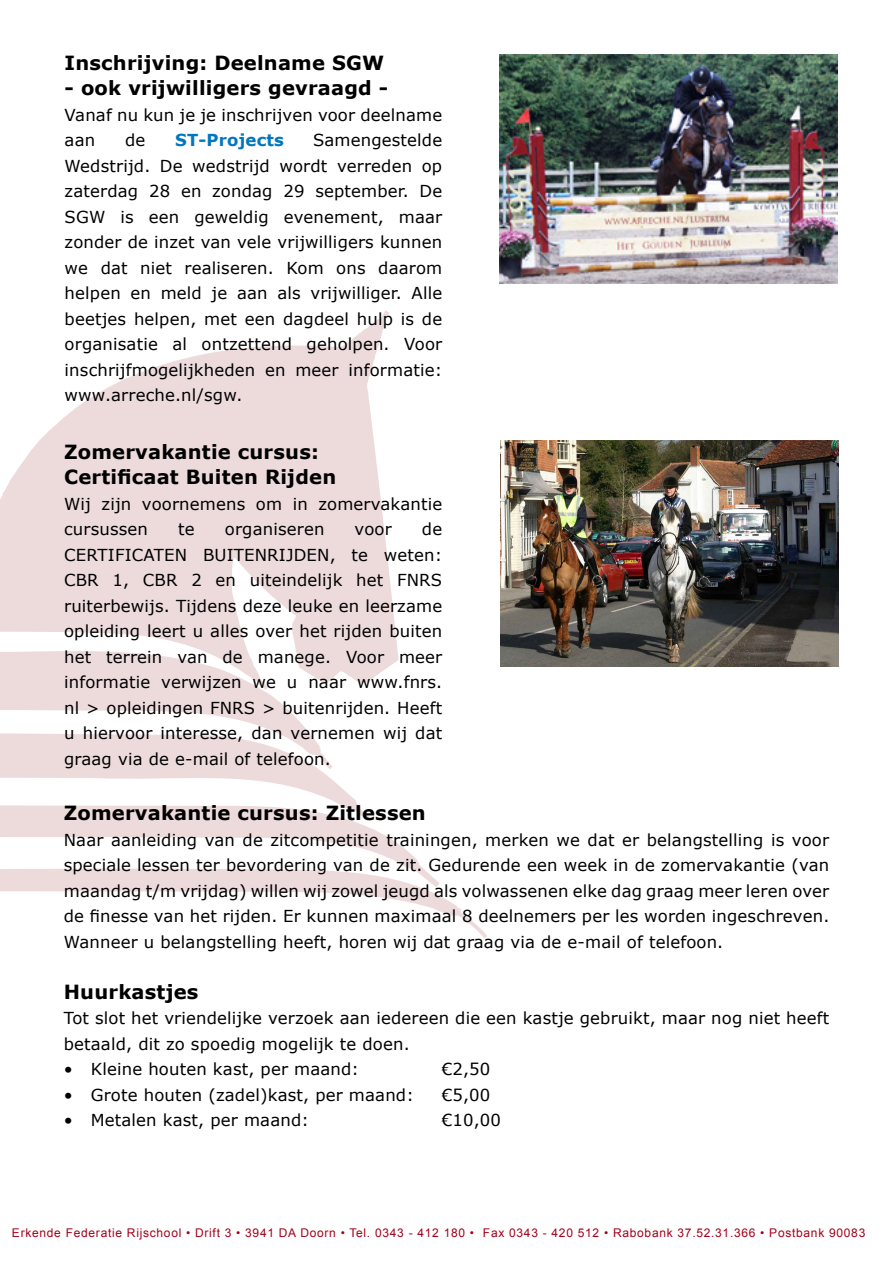
<style>
.page{position:relative;width:893px;height:1263px;background:#fff}
.page>*{position:absolute;margin:0;border:0;box-sizing:border-box;transform-origin:0 0}
.t1{font:700 19.5px/25.5px "Verdana";letter-spacing:.01em;color:#000}
.t2{font:16.5px/25.5px "Verdana";letter-spacing:.01em;color:#000;text-align:justify}
.t3{font:700 16.5px "Verdana";letter-spacing:.01em;color:#0077be}
.t4{font:12px "Arial";letter-spacing:.06em;color:#a3001b}
</style>
<div class="page">
<svg style="left:0;top:283px;width:618px;height:656px"></svg>
<img style="left:499px;top:54px;width:339px;height:229px">
<img style="left:500px;top:441px;width:339px;height:225px">
<p class="t1" style="left:65px;top:50px;width:321px">Inschrijving: Deelname SGW</p>
<p class="t1" style="left:65px;top:76px;width:325px">- ook vrijwilligers gevraagd -</p>
<p class="t2" style="left:65px;top:102px;width:379px">Vanaf nu kun je je inschrijven voor deelname aan</p>
<p class="t2" style="left:65px;top:127px;width:379px;text-indent:248px">Samengestelde Wedstrijd. De wedstrijd wordt verreden op zaterdag 28 en zondag 29 september. De SGW is een geweldig evenement, maar zonder de inzet van vele vrijwilligers kunnen we dat niet realiseren. Kom ons daarom helpen en meld je aan als vrijwilliger. Alle beetjes helpen, met een dagdeel hulp is de organisatie al ontzettend geholpen. Voor inschrijfmogelijkheden en meer informatie: www.arreche.nl/sgw.</p>
<p class="t2" style="left:125px;top:127px;width:22px">de</p>
<p class="t3" style="left:175px;top:130px;width:110px">ST-Projects</p>
<p class="t1" style="left:64px;top:439px;width:274px">Zomervakantie cursus:<br>Certificaat Buiten Rijden</p>
<p class="t2" style="left:64px;top:491px;width:380px">Wij zijn voornemens om in zomervakantie cursussen</p>
<p class="t2" style="left:64px;top:516px;width:380px;text-indent:358px">de CERTIFICATEN BUITENRIJDEN, te weten:<br>CBR 1, CBR 2 en uiteindelijk het FNRS ruiterbewijs. Tijdens deze leuke en leerzame opleiding leert u alles over het rijden buiten het terrein van de manege. Voor meer informatie verwijzen we u naar www.fnrs. nl &gt; opleidingen FNRS &gt; buitenrijden. Heeft u hiervoor interesse, dan vernemen wij dat graag via de e-mail of telefoon.</p>
<p class="t2" style="left:178px;top:516px;width:18px">te</p>
<p class="t2" style="left:225px;top:516px;width:101px">organiseren</p>
<p class="t2" style="left:355px;top:516px;width:39px">voor</p>
<p class="t1" style="left:64px;top:800px;width:364px">Zomervakantie cursus: Zitlessen</p>
<p class="t2" style="left:64px;top:827px;width:767px">Naar aanleiding van de zitcompetitie trainingen, merken we dat er belangstelling is voor speciale lessen ter bevordering van de zit. Gedurende een week in de zomervakantie (van maandag t/m vrijdag) willen wij zowel jeugd als volwassenen elke dag graag meer leren over de finesse van het rijden. Er kunnen maximaal 8 deelnemers per les worden ingeschreven.<br>Wanneer u belangstelling heeft, horen wij dat graag via de e-mail of telefoon.</p>
<p class="t1" style="left:64px;top:979px;width:136px">Huurkastjes</p>
<p class="t2" style="left:64px;top:1005px;width:767px">Tot slot het vriendelijke verzoek aan iedereen die een kastje gebruikt, maar nog niet heeft</p>
<p class="t2" style="left:64px;top:1031px;width:347px">betaald, dit zo spoedig mogelijk te doen.</p>
<p class="t2" style="left:91px;top:1056px;width:270px">Kleine houten kast, per maand:</p>
<p class="t2" style="left:442px;top:1056px;width:50px">€2,50</p>
<p class="t2" style="left:91px;top:1082px;width:325px">Grote houten (zadel)kast, per maand:</p>
<p class="t2" style="left:442px;top:1082px;width:50px">€5,00</p>
<p class="t2" style="left:91px;top:1107px;width:220px">Metalen kast, per maand:</p>
<p class="t2" style="left:442px;top:1107px;width:61px">€10,00</p>
<p class="t2" style="left:64px;top:1056px;width:10px">• • •</p>
<p class="t4" style="left:12px;top:1225px;width:855px">Erkende Federatie Rijschool • Drift 3 • 3941 DA Doorn • Tel. 0343 - 412 180 • Fax 0343 - 420 512 • Rabobank 37.52.31.366 • Postbank 90083</p>
</div>
